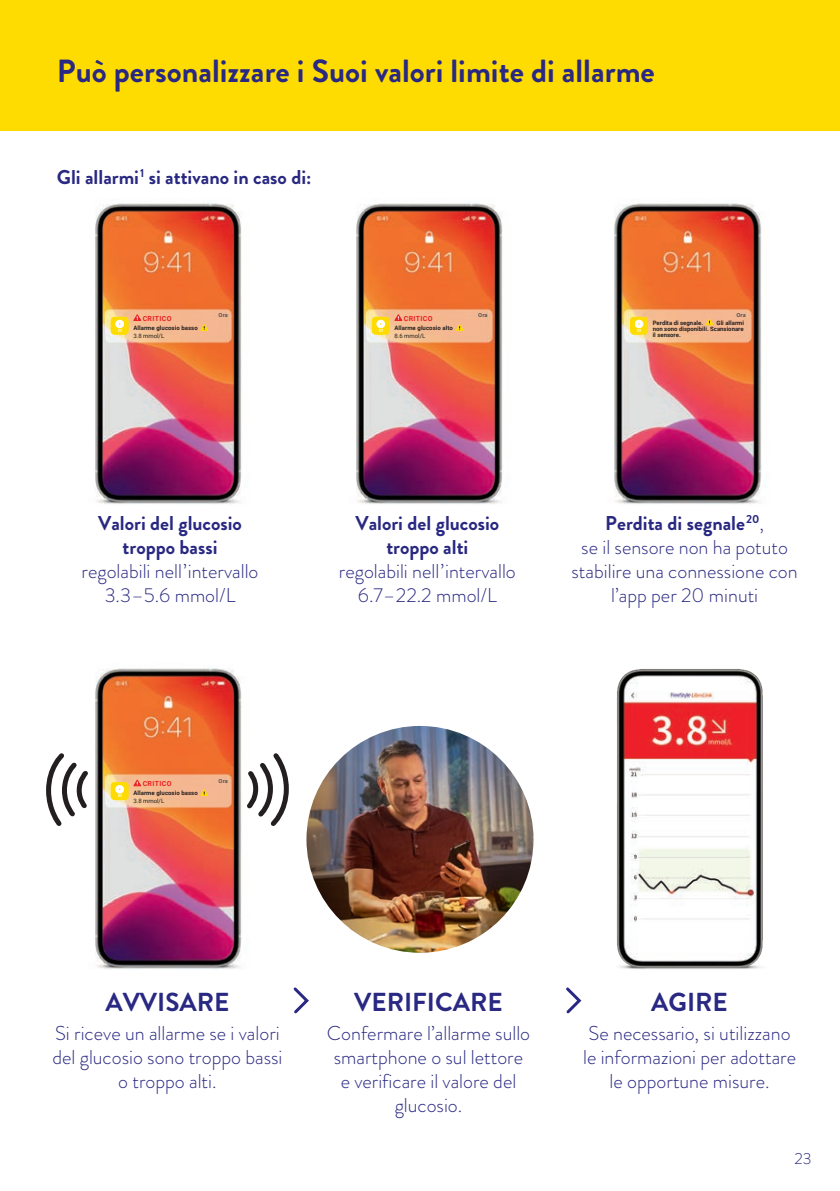
<style>
.page{position:relative;width:840px;height:1191px;background:#fff}
.page>*{position:absolute;margin:0;border:0;box-sizing:border-box;transform-origin:0 0}
.t1{font:700 32px "Brandon Grotesque";color:#292882}
.t2{font:700 26px "Brandon Grotesque";color:#292882}
.t3{font:300 20px/24px "Brandon Grotesque";color:#292882;text-align:center}
.t4{font:700 20px/24px "Brandon Grotesque";color:#292882;text-align:center}
.t5{font:300 16px "Brandon Grotesque";color:#292882}
.t6{font:700 7px "Roboto";letter-spacing:.045em;color:#e92026}
.t7{font:700 6px/6px "Roboto";color:#231f20;text-align:justify}
.t8{font:6px "Roboto";color:#231f20}
.t9{font:600 6px "Source Sans Pro";letter-spacing:-.015em;color:#424751}
.s1{font-weight:700}
</style>
<div class="page">
<div style="left:0;top:0;width:839px;height:130px;background:#ffdc01"></div>
<img style="left:306px;top:726px;width:227px;height:226px;border-radius:113px">
<img style="left:616px;top:669px;width:147px;height:300px">
<img style="left:614px;top:203px;width:148px;height:301px">
<img style="left:356px;top:203px;width:147px;height:301px">
<img style="left:95px;top:203px;width:147px;height:301px">
<img style="left:95px;top:668px;width:147px;height:301px">
<svg style="left:293px;top:987px;width:16px;height:27px"></svg>
<svg style="left:566px;top:987px;width:16px;height:27px"></svg>
<svg style="left:247px;top:753px;width:42px;height:73px"></svg>
<svg style="left:46px;top:753px;width:42px;height:73px"></svg>
<svg style="left:132px;top:313px;width:10px;height:9px"></svg>
<svg style="left:393px;top:313px;width:10px;height:9px"></svg>
<svg style="left:199px;top:323px;width:10px;height:9px"></svg>
<svg style="left:454px;top:323px;width:10px;height:9px"></svg>
<svg style="left:704px;top:317px;width:10px;height:9px"></svg>
<div style="left:111px;top:317px;width:18px;height:18px;background:#ffdc01;border-radius:4px"></div>
<svg style="left:115px;top:320px;width:9px;height:12px"></svg>
<div style="left:371px;top:317px;width:18px;height:18px;background:#ffdc01;border-radius:4px"></div>
<svg style="left:376px;top:320px;width:9px;height:12px"></svg>
<div style="left:629px;top:317px;width:18px;height:18px;background:#ffdc01;border-radius:4px"></div>
<svg style="left:635px;top:320px;width:8px;height:12px"></svg>
<svg style="left:132px;top:778px;width:10px;height:9px"></svg>
<svg style="left:199px;top:788px;width:10px;height:9px"></svg>
<div style="left:111px;top:782px;width:18px;height:18px;background:#ffdc01;border-radius:4px"></div>
<svg style="left:115px;top:785px;width:9px;height:12px"></svg>
<h1 class="t1" style="left:57px;top:49px;width:599px">Può personalizzare i Suoi valori limite di allarme</h1>
<p class="t4" style="left:57px;top:165px;width:256px">Gli allarmi<sup>1</sup> si attivano in caso di:</p>
<p class="t9" style="left:218px;top:311px;width:11px">Ora</p>
<p class="t6" style="left:143px;top:313px;width:30px">CRITICO</p>
<p class="t6" style="left:403px;top:313px;width:30px">CRITICO</p>
<p class="t7" style="left:133px;top:324px;width:66px">Allarme glucosio basso</p>
<p class="t8" style="left:133px;top:331px;width:32px">3.8 mmol/L</p>
<p class="t7" style="left:394px;top:324px;width:60px">Allarme glucosio alto</p>
<p class="t8" style="left:394px;top:331px;width:32px">8.6 mmol/L</p>
<p class="t9" style="left:478px;top:311px;width:11px">Ora</p>
<p class="t9" style="left:736px;top:311px;width:11px">Ora</p>
<p class="t7" style="left:652px;top:320px;width:93px;text-indent:64px">Gli allarmi non sono disponibili. Scansionare il sensore.</p>
<p class="t7" style="left:652px;top:320px;width:52px">Perdita di segnale.</p>
<p class="t4" style="left:98px;top:511px;width:145px">Valori del glucosio troppo bassi</p>
<p class="t3" style="left:82px;top:559px;width:178px">regolabili nell’intervallo<br>3.3–5.6 mmol/L</p>
<p class="t6" style="left:143px;top:778px;width:30px">CRITICO</p>
<p class="t7" style="left:133px;top:789px;width:66px">Allarme glucosio basso</p>
<p class="t8" style="left:133px;top:796px;width:32px">3.8 mmol/L</p>
<p class="t9" style="left:218px;top:776px;width:11px">Ora</p>
<p class="t4" style="left:355px;top:511px;width:145px">Valori del glucosio troppo alti</p>
<p class="t3" style="left:339px;top:559px;width:178px">regolabili nell’intervallo<br>6.7–22.2 mmol/L</p>
<p class="t3" style="left:571px;top:511px;width:227px"><span class="s1">Perdita di segnale</span><sup>20</sup>,<br>se il sensore non ha potuto stabilire una connessione con l’app per 20 minuti</p>
<h2 class="t2" style="left:105px;top:983px;width:125px">AVVISARE</h2>
<p class="t3" style="left:52px;top:1021px;width:231px">Si riceve un allarme se i valori del glucosio sono troppo bassi o troppo alti.</p>
<h2 class="t2" style="left:354px;top:983px;width:150px">VERIFICARE</h2>
<p class="t3" style="left:327px;top:1021px;width:205px">Confermare l’allarme sullo smartphone o sul lettore e verificare il valore del glucosio.</p>
<h2 class="t2" style="left:651px;top:983px;width:78px">AGIRE</h2>
<p class="t3" style="left:582px;top:1021px;width:214px">Se necessario, si utilizzano le informazioni per adottare le opportune misure.</p>
<p class="t5" style="left:794px;top:1147px;width:19px">23</p>
</div>
